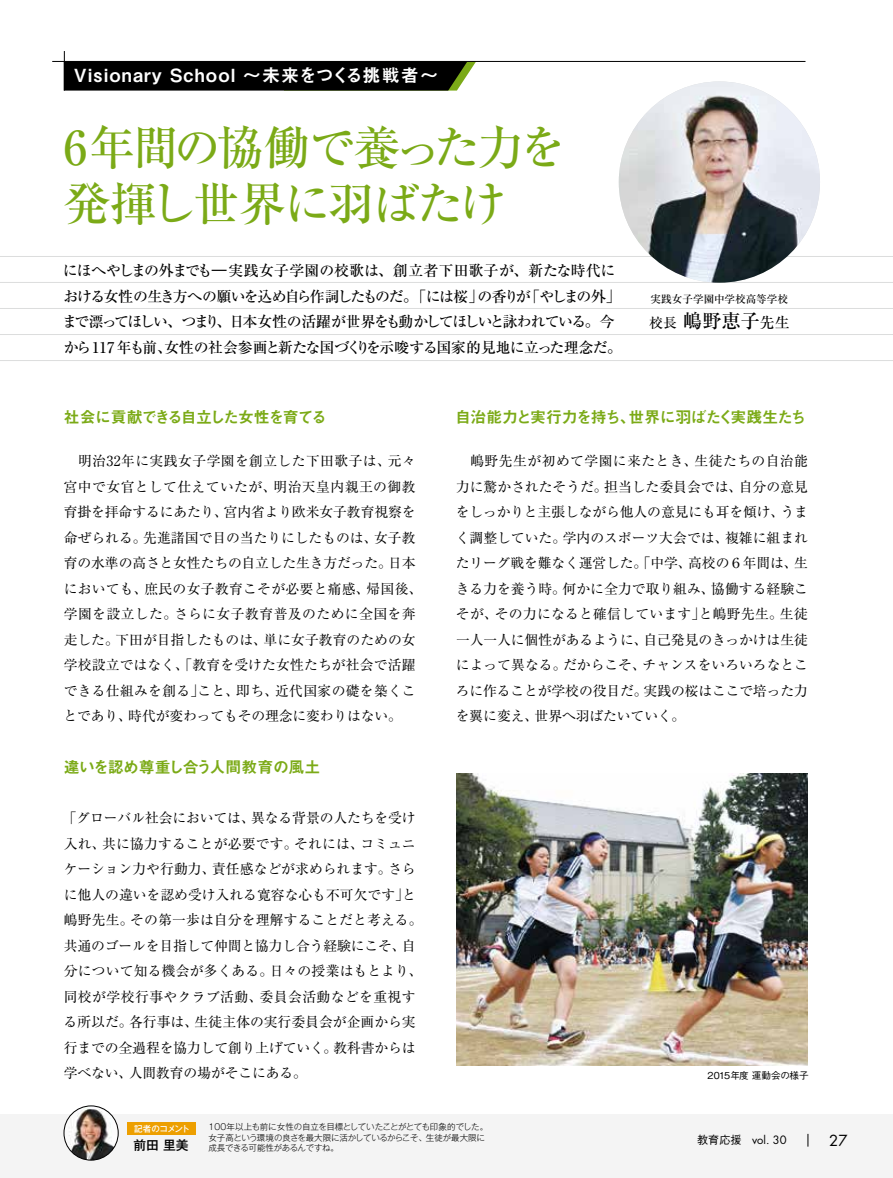
<style>
.page{position:relative;width:893px;height:1178px;background:#fff}
.page>*{position:absolute;margin:0;border:0;box-sizing:border-box;transform-origin:0 0}
.t1{font:500 46.8px/56.4px "Ryumin Pro";letter-spacing:-.055em;color:#7baa17}
.t2{font:500 19.2px "Ryumin Pro";color:#000}
.t3{font:18px "Midashi Go Pro MB31";letter-spacing:.06em;color:#fff}
.t4{font:15.9px "Midashi Go Pro MB31";letter-spacing:-.06em;color:#7baa17}
.t5{font:15.9px "Midashi Go Pro MB31";letter-spacing:-.03em;color:#7baa17}
.t6{font:500 14.85px/25.5px "Ryumin Pro";letter-spacing:-.055em;color:#000}
.t7{font:14.85px "Futura";color:#000}
.t8{font:13.8px/25.5px "Ryumin Pro";color:#000}
.t9{font:500 12.75px "Gothic MB101 Pro";color:#000}
.t10{font:11.1px "Futura";color:#000}
.t11{font:500 10.65px "Ryumin Pro";color:#000}
.t12{font:500 9.6px "Gothic BBB Pro";letter-spacing:-.015em;color:#000}
.t13{font:300 8.55px/10.6px "Gothic MB101 Pro";letter-spacing:-.03em;color:#000}
.t14{font:500 8.55px "Gothic MB101 Pro";letter-spacing:-.05em;color:#fff}
.s1{font-size:13.8px}
.s2{font-size:14.85px}
.s3{font-family:"Gothic BBB Pro";font-weight:500}
</style>
<div class="page">
<div style="left:0;top:1114px;width:893px;height:64px;background:#f4f4f4"></div>
<svg style="left:808px;top:1134px;width:1px;height:12px"></svg>
<svg style="left:65px;top:62px;width:411px;height:29px;background:#0b0c09"></svg>
<img style="left:456px;top:774px;width:352px;height:292px">
<hr style="left:0;top:256px;width:893px;height:1px;background:#dcdddd">
<hr style="left:0;top:282px;width:893px;height:1px;background:#dcdddd">
<hr style="left:0;top:308px;width:893px;height:1px;background:#dcdddd">
<hr style="left:0;top:334px;width:893px;height:1px;background:#dcdddd">
<hr style="left:0;top:360px;width:893px;height:1px;background:#dcdddd">
<hr style="left:52px;top:61px;width:753px;height:1px;background:#000">
<hr style="left:64px;top:51px;width:1px;height:40px;background:#000">
<img style="left:619px;top:81px;width:201px;height:202px;border-radius:101px">
<div style="left:128px;top:1122px;width:68px;height:13px;background:#ed9f00"></div>
<img style="left:64px;top:1106px;width:54px;height:54px;border-radius:27px">
<div style="left:64px;top:1106px;width:54px;height:54px;border:1px solid #000;border-radius:50%"></div>
<h3 class="t3" style="left:74px;top:60px;width:365px">Visionary School ～未来をつくる挑戦者～</h3>
<h1 class="t1" style="left:64px;top:115px;width:504px">6年間の協働で養った力を発揮し世界に羽ばたけ</h1>
<p class="t6" style="left:62px;top:257px;width:561px">にほへやしまの外までも―実践女子学園の校歌は、創立者下田歌子が、新たな時代における女性の生き方への願いを込め自ら作詞したものだ。「には桜」の香りが「やしまの外」まで漂ってほしい、つまり、日本女性の活躍が世界をも動かしてほしいと詠われている。今から117 年も前、女性の社会参画と新たな国づくりを示唆する国家的見地に立った理念だ。</p>
<p class="t11" style="left:651px;top:291px;width:139px">実践女子学園中学校高等学校</p>
<h2 class="t2" style="left:649px;top:306px;width:142px"><span class="s1">校長</span> 嶋野恵子<span class="s2">先生</span></h2>
<p class="t4" style="left:64px;top:405px;width:265px">社会に貢献できる自立した女性を育てる</p>
<p class="t4" style="left:455px;top:405px;width:353px">自治能力と実行力を持ち、世界に羽ばたく実践生たち</p>
<p class="t8" style="left:64px;top:447px;width:361px">　明治32年に実践女子学園を創立した下田歌子は、元々宮中で女官として仕えていたが、明治天皇内親王の御教育掛を拝命するにあたり、宮内省より欧米女子教育視察を命ぜられる。先進諸国で目の当たりにしたものは、女子教育の水準の高さと女性たちの自立した生き方だった。日本においても、庶民の女子教育こそが必要と痛感、帰国後、学園を設立した。さらに女子教育普及のために全国を奔走した。下田が目指したものは、単に女子教育のための女学校設立ではなく、「教育を受けた女性たちが社会で活躍できる仕組みを創る」こと、即ち、近代国家の礎を築くことであり、時代が変わってもその理念に変わりはない。</p>
<p class="t5" style="left:64px;top:754px;width:258px">違いを認め尊重し合う人間教育の風土</p>
<p class="t8" style="left:63px;top:804px;width:361px">「グローバル社会においては、異なる背景の人たちを受け入れ、共に協力することが必要です。それには、コミュニケーション力や行動力、責任感などが求められます。さらに他人の違いを認め受け入れる寛容な心も不可欠です」と嶋野先生。その第一歩は自分を理解することだと考える。共通のゴールを目指して仲間と協力し合う経験にこそ、自分について知る機会が多くある。日々の授業はもとより、同校が学校行事やクラブ活動、委員会活動などを重視する所以だ。各行事は、生徒主体の実行委員会が企画から実行までの全過程を協力して創り上げていく。教科書からは学べない、人間教育の場がそこにある。</p>
<p class="t8" style="left:456px;top:447px;width:354px;text-align:justify">　嶋野先生が初めて学園に来たとき、生徒たちの自治能力に驚かされたそうだ。担当した委員会では、自分の意見をしっかりと主張しながら他人の意見にも耳を傾け、うまく調整していた。学内のスポーツ大会では、複雑に組まれたリーグ戦を難なく運営した。「中学、高校の６年間は、生きる力を養う時。何かに全力で取り組み、協働する経験こそが、その力になると確信しています」と嶋野先生。生徒一人一人に個性があるように、自己発見のきっかけは生徒によって異なる。だからこそ、チャンスをいろいろなところに作ることが学校の役目だ。実践の桜はここで培った力を翼に変え、世界へ羽ばたいていく。</p>
<p class="t12" style="left:707px;top:1068px;width:103px">2015年度 運動会の様子</p>
<p class="t14" style="left:134px;top:1121px;width:57px">記者のコメント</p>
<p class="t9" style="left:133px;top:1135px;width:57px">前田 里美</p>
<p class="t13" style="left:208px;top:1120px;width:281px">100年以上も前に女性の自立を目標としていたことがとても印象的でした。女子高という環境の良さを最大限に活かしているからこそ、生徒が最大限に成長できる可能性があるんですね。</p>
<p class="t10" style="left:697px;top:1132px;width:91px"><span class="s3">教育応援</span> vol. 30</p>
<p class="t7" style="left:829px;top:1130px;width:20px">27</p>
</div>
